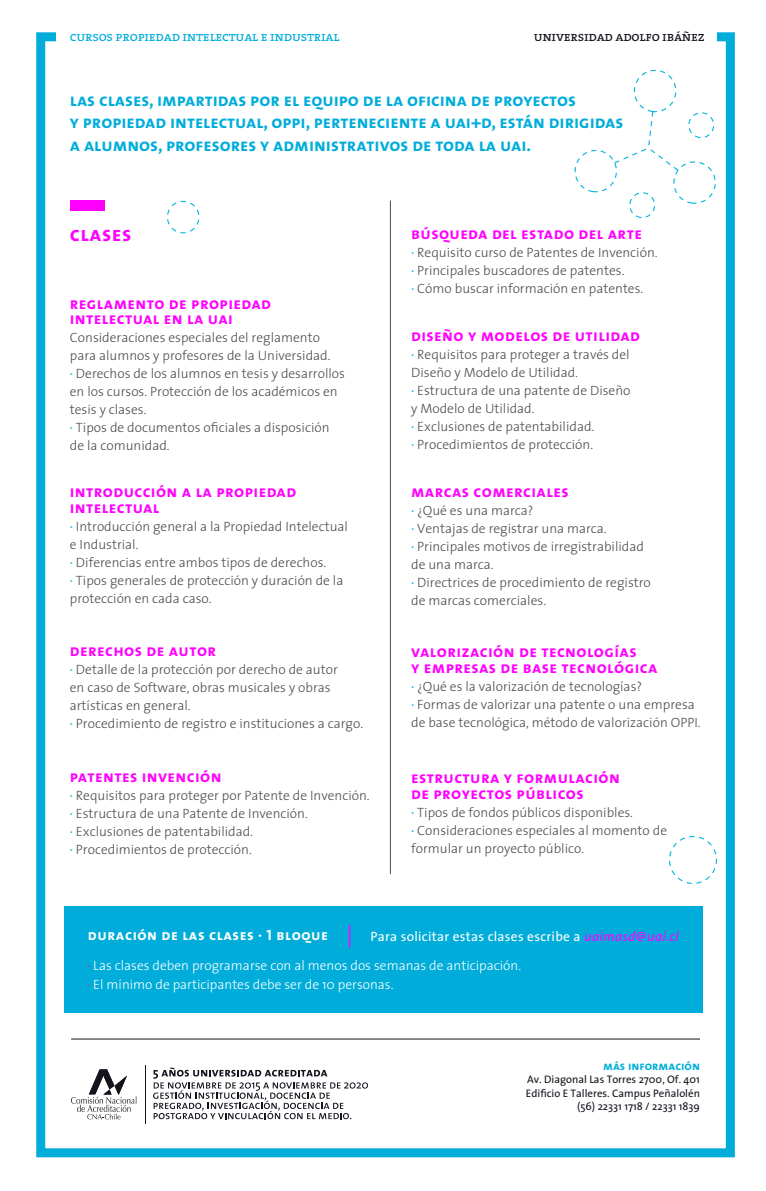
<style>
.page{position:relative;width:766px;height:1191px;background:#fff}
.page>*{position:absolute;margin:0;border:0;box-sizing:border-box;transform-origin:0 0}
.t1{font:21.15px "The Sans Bold Caps";letter-spacing:.025em;color:#f0f}
.t2{font:18px/22.5px "The Sans Bold Caps";color:#00adda}
.t3{font:16.5px/15.3px "The Sans Bold Caps";letter-spacing:.025em;color:#f0f}
.t4{font:15px "The Sans Bold Caps";letter-spacing:.04em;color:#fff}
.t5{font:300 13.5px/18px "The Sans";color:#4d4d4f}
.t6{font:300 13.5px/29.2px "The Sans";color:#fff}
.t7{font:13.5px "The Serif Regular Caps";letter-spacing:-.02em;color:#00adda}
.t8{font:13.5px "The Serif Regular Caps";letter-spacing:-.02em;color:#13141d}
.t9{font:12.15px "The Sans Bold Caps";color:#00adda}
.t10{font:10.95px/13px "The Sans";color:#13141d;text-align:right}
.s1{font-weight:400;color:#00b7dd}
.s2{font-weight:400;color:#00b5dd}
.s3{font-weight:400}
.s4{font-weight:400;font-style:italic;color:#f0f}
.s5{font-weight:400;color:#a44398}
</style>
<div class="page">
<div style="left:36px;top:32px;width:698px;height:1125px;border:9px solid #00adda"></div>
<hr style="left:71px;top:1038px;width:628px;height:1px;background:#13141d">
<div style="left:56px;top:19px;width:660px;height:31px;background:#fff"></div>
<div style="left:70px;top:201px;width:34px;height:10px;background:#f0f"></div>
<hr style="left:390px;top:201px;width:1px;height:673px;background:#4d4d4f">
<div style="left:64px;top:906px;width:638px;height:106px;background:#00adda"></div>
<svg style="left:349px;top:925px;width:1px;height:22px"></svg>
<svg style="left:669px;top:836px;width:48px;height:48px"></svg>
<svg style="left:167px;top:200px;width:33px;height:34px"></svg>
<svg style="left:574px;top:69px;width:142px;height:149px"></svg>
<svg style="left:153px;top:1067px;width:215px;height:52px"></svg>
<hr style="left:145px;top:1065px;width:1px;height:58px;background:#13141d">
<svg style="left:71px;top:1069px;width:66px;height:50px"></svg>
<p class="t7" style="left:70px;top:25px;width:271px">cursos propiedad intelectual e industrial</p>
<p class="t8" style="left:533px;top:25px;width:173px">universidad adolfo ibáñez</p>
<h2 class="t2" style="left:70px;top:88px;width:555px">las clases, impartidas por el equipo de la oficina de proyectos<br>y propiedad intelectual, oppi, perteneciente a uai+d, están dirigidas a alumnos, profesores y administrativos de toda la uai.</h2>
<h1 class="t1" style="left:70px;top:216px;width:63px">clases</h1>
<p class="t3" style="left:70px;top:295px;width:203px">reglamento de propiedad intelectual en la uai</p>
<p class="t5" style="left:70px;top:328px;width:276px">Consideraciones especiales del reglamento para alumnos y profesores de la Universidad.<br><span class="s1">·</span> Derechos de los alumnos en tesis y desarrollos en los cursos. Protección de los académicos en tesis y clases.<br><span class="s1">·</span> Tipos de documentos oficiales a disposición de la comunidad.</p>
<p class="t3" style="left:70px;top:484px;width:228px">introducción a la propiedad intelectual</p>
<p class="t5" style="left:70px;top:517px;width:279px"><span class="s1">·</span> Introducción general a la Propiedad Intelectual e Industrial.<br><span class="s1">·</span> Diferencias entre ambos tipos de derechos.<br><span class="s1">·</span> Tipos generales de protección y duración de la protección en cada caso.</p>
<p class="t3" style="left:70px;top:642px;width:148px">derechos de autor</p>
<p class="t5" style="left:70px;top:659px;width:295px"><span class="s1">·</span> Detalle de la protección por derecho de autor<br>en caso de Software, obras musicales y obras artísticas en general.<br><span class="s1">·</span> Procedimiento de registro e instituciones a cargo.</p>
<p class="t3" style="left:70px;top:768px;width:153px">patentes invención</p>
<p class="t5" style="left:70px;top:786px;width:301px"><span class="s1">·</span> Requisitos para proteger por Patente de Invención. <span class="s1">·</span> Estructura de una Patente de Invención.<br><span class="s1">·</span> Exclusiones de patentabilidad.<br><span class="s1">·</span> Procedimientos de protección.</p>
<p class="t3" style="left:411px;top:226px;width:232px">búsqueda del estado del arte</p>
<p class="t5" style="left:411px;top:243px;width:248px"><span class="s1">·</span> Requisito curso de Patentes de Invención. <span class="s1">·</span> Principales buscadores de patentes.<br><span class="s1">·</span> Cómo buscar información en patentes.</p>
<p class="t3" style="left:411px;top:327px;width:230px">diseño y modelos de utilidad</p>
<p class="t5" style="left:411px;top:345px;width:221px"><span class="s1">·</span> Requisitos para proteger a través del<br>Diseño y Modelo de Utilidad.<br><span class="s1">·</span> Estructura de una patente de Diseño y Modelo de Utilidad.<br><span class="s1">·</span> Exclusiones de patentabilidad.<br><span class="s1">·</span> Procedimientos de protección.</p>
<p class="t3" style="left:411px;top:484px;width:159px">marcas comerciales</p>
<p class="t5" style="left:411px;top:501px;width:241px"><span class="s1">·</span> ¿Qué es una marca?<br><span class="s1">·</span> Ventajas de registrar una marca.<br><span class="s1">·</span> Principales motivos de irregistrabilidad de una marca.<br><span class="s1">·</span> Directrices de procedimiento de registro de marcas comerciales.</p>
<p class="t3" style="left:411px;top:643px;width:248px">valorización de tecnologías<br>y empresas de base tecnológica</p>
<p class="t5" style="left:411px;top:676px;width:291px"><span class="s2">·</span> ¿Qué es la valorización de tecnologías?<br><span class="s1">·</span> Formas de valorizar una patente o una empresa de base tecnológica, método de valorización OPPI.</p>
<p class="t3" style="left:411px;top:769px;width:210px">estructura y formulación de proyectos públicos</p>
<p class="t5" style="left:411px;top:802px;width:257px"><span class="s2">·</span> Tipos de fondos públicos disponibles.<br><span class="s2">·</span> Consideraciones especiales al momento de formular un proyecto público.</p>
<p class="t4" style="left:88px;top:922px;width:241px">duración de las clases · 1 bloque</p>
<p class="t6" style="left:87px;top:921px;width:593px;text-indent:283px"><span class="s3">Para solicitar estas clases escribe a</span> <span class="s4">uaimasd@uai.cl </span><span class="s5">·</span> Las clases deben programarse con al menos dos semanas de anticipación.</p>
<p class="t6" style="left:87px;top:969px;width:308px"><span class="s5">·</span> El mínimo de participantes debe ser de 10 personas.</p>
<p class="t9" style="left:603px;top:1056px;width:98px">más información</p>
<p class="t10" style="left:525px;top:1072px;width:175px">Av. Diagonal Las Torres 2700, Of. 401<br>Edificio E Talleres. Campus Peñalolén (56) 22331 1718 / 22331 1839</p>
</div>
